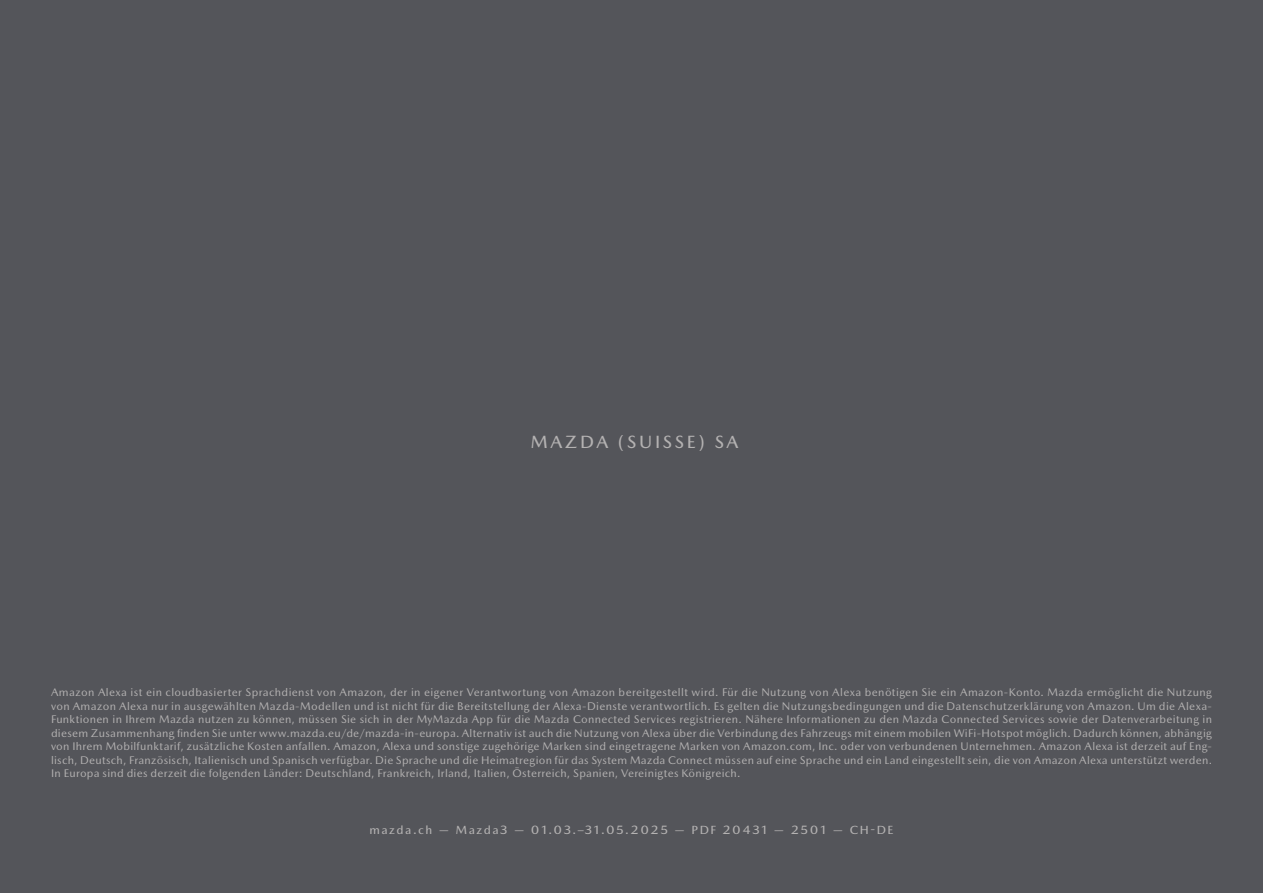
<style>
.page{position:relative;width:1263px;height:893px;background:#54555a}
.page>*{position:absolute;margin:0;border:0;box-sizing:border-box;transform-origin:0 0}
.t1{font:500 18px "Mazda Type";letter-spacing:.15em;color:#b4b2b2}
.t2{font:500 12px "Mazda Type";letter-spacing:.13em;color:#b4b2b2}
.t3{font:11.25px/13.5px "Mazda Type";letter-spacing:.025em;color:#b4b2b2;text-align:justify}
</style>
<div class="page">
<h1 class="t1" style="left:531px;top:431px;width:209px">MAZDA (SUISSE) SA</h1>
<p class="t3" style="left:51px;top:686px;width:1162px">Amazon Alexa ist ein cloudbasierter Sprachdienst von Amazon, der in eigener Verantwortung von Amazon bereitgestellt wird. Für die Nutzung von Alexa benötigen Sie ein Amazon-Konto. Mazda ermöglicht die Nutzung von Amazon Alexa nur in ausgewählten Mazda-Modellen und ist nicht für die Bereitstellung der Alexa-Dienste verantwortlich. Es gelten die Nutzungsbedingungen und die Datenschutzerklärung von Amazon. Um die Alexa-Funktionen in Ihrem Mazda nutzen zu können, müssen Sie sich in der MyMazda App für die Mazda Connected Services registrieren. Nähere Informationen zu den Mazda Connected Services sowie der Datenverarbeitung in diesem Zusammenhang finden Sie unter www.mazda.eu/de/mazda-in-europa. Alternativ ist auch die Nutzung von Alexa über die Verbindung des Fahrzeugs mit einem mobilen WiFi-Hotspot möglich. Dadurch können, abhängig von Ihrem Mobilfunktarif, zusätzliche Kosten anfallen. Amazon, Alexa und sonstige zugehörige Marken sind eingetragene Marken von Amazon.com, Inc. oder von verbundenen Unternehmen. Amazon Alexa ist derzeit auf Eng&shy;lisch, Deutsch, Französisch, Italienisch und Spanisch verfügbar. Die Sprache und die Heimatregion für das System Mazda Connect müssen auf eine Sprache und ein Land eingestellt sein, die von Amazon Alexa unterstützt werden.<br>In Europa sind dies derzeit die folgenden Länder: Deutschland, Frankreich, Irland, Italien, Österreich, Spanien, Vereinigtes Königreich.</p>
<p class="t2" style="left:369px;top:823px;width:526px">mazda.ch — Mazda3 — 01.03.–31.05.2025 — PDF 20431 — 2501 — CH-DE</p>
<p class="t2" style="left:395px;top:823px;width:474px">mazda.ch — Mazda3 — 01.02.2025 — PDF 20431 — 2501 — CH-DE</p>
</div>
